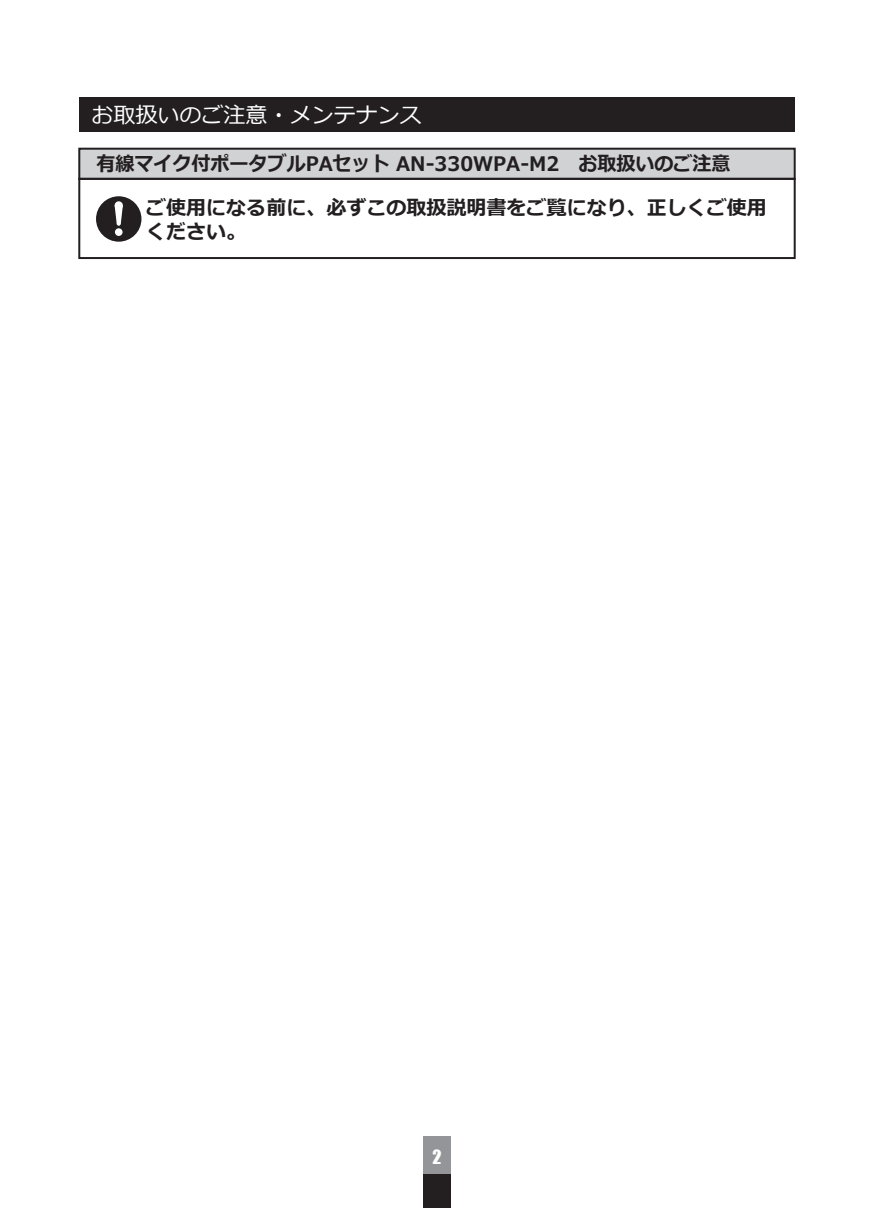
<style>
.page{position:relative;width:874px;height:1225px;background:#fff}
.page>*{position:absolute;margin:0;border:0;box-sizing:border-box;transform-origin:0 0}
.t1{font:22px "Meiryo";color:#fff}
.t2{font:700 20px/43.8px "Meiryo";color:#231f20;scale:.95 1}
.t3{font:700 20px "Meiryo";color:#231f20}
.t4{font:18px "Impact";color:#fff}
</style>
<div class="page">
<div style="left:78px;top:148px;width:717px;height:32px;background:#d1d2d4;border:2px solid #231f20"></div>
<div style="left:79px;top:98px;width:715px;height:34px;background:#231f20"></div>
<div style="left:78px;top:178px;width:717px;height:81px;border:2px solid #231f20"></div>
<div style="left:96px;top:196px;width:45px;height:46px;background:#231f20;border-radius:50%"></div>
<div style="left:115px;top:228px;width:7px;height:8px;background:#fff;border-radius:50%"></div>
<div style="left:115px;top:201px;width:8px;height:8px;background:#fff;border-radius:50%"></div>
<svg style="left:115px;top:205px;width:8px;height:21px"></svg>
<div style="left:423px;top:1136px;width:27px;height:72px;background:#939598"></div>
<div style="left:423px;top:1174px;width:27px;height:34px;background:#231f20"></div>
<p class="t1" style="left:91px;top:99px;width:331px">お取扱いのご注意・メンテナンス</p>
<p class="t2" style="left:146px;top:143px;width:654px;text-indent:-50px">有線マイク付ポータブルPAセット AN-330WPA-M2　お取扱いのご注意<br>ご使用になる前に、必ずこの取扱説明書をご覧になり、正しくご使用</p>
<p class="t3" style="left:146px;top:217px;width:101px">ください。</p>
<p class="t4" style="left:432px;top:1143px;width:11px">2</p>
</div>
